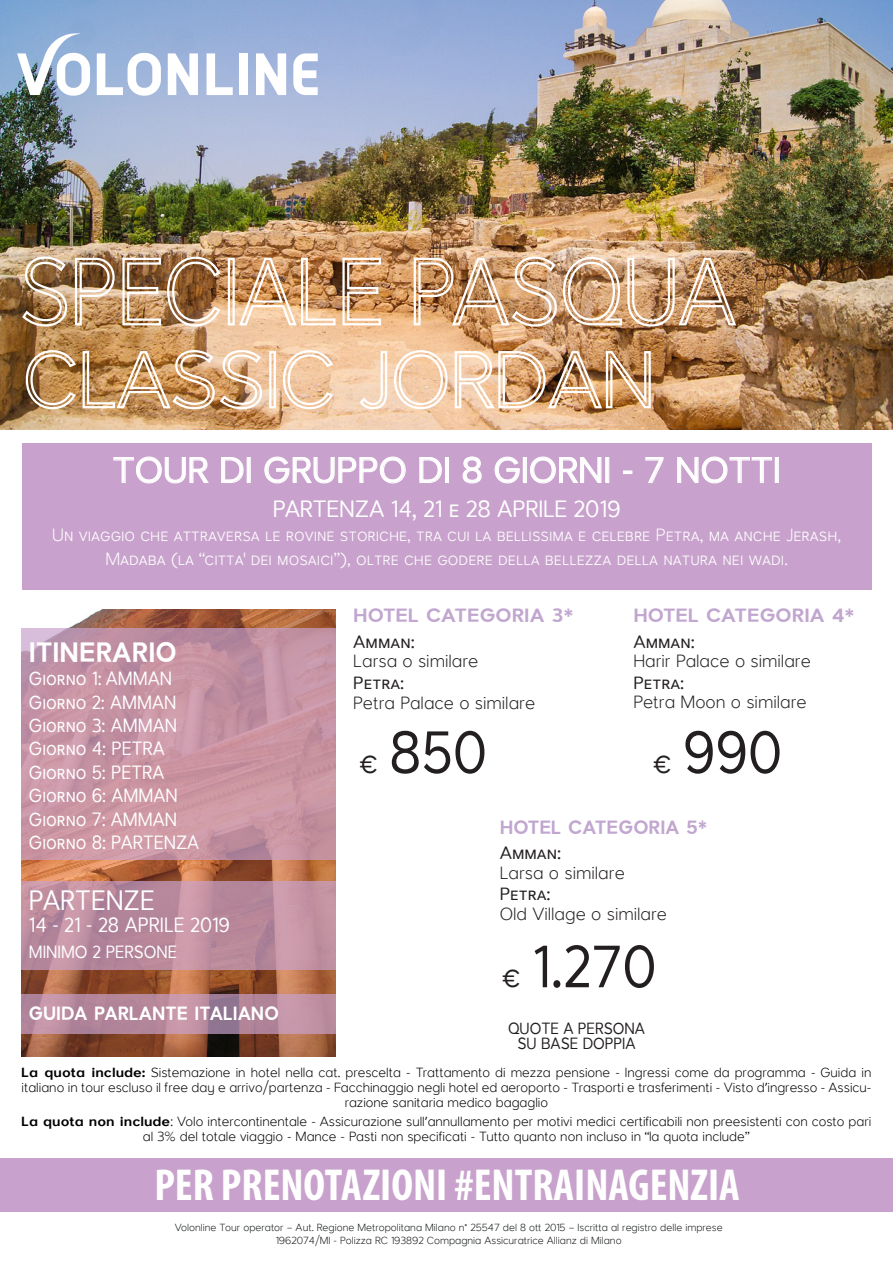
<style>
.page{position:relative;width:893px;height:1263px;background:#fff}
.page>*{position:absolute;margin:0;border:0;box-sizing:border-box;transform-origin:0 0}
.t1{font:60px "Larke Neue";color:#231f20;scale:.9 1}
.t2{font:700 condensed 45px "Myriad Pro";color:#fff}
.t3{font:36px "Larke Neue";color:#fff}
.t4{font:700 28.5px "Larke Neue";color:#fff;scale:.9 1}
.t5{font:28.5px "Larke Neue";color:#fff;scale:.9 1}
.t6{font:25.5px "Larke Neue";color:#231f20;scale:.9 1}
.t7{font:24px "Larke Neue";letter-spacing:-.01em;color:#fff;scale:.94 1}
.t8{font:21px "Larke Neue";color:#fff;scale:.9 1}
.t9{font:19.5px/23.4px "Larke Neue";color:#fff;scale:.9 1}
.t10{font:700 19.5px "Larke Neue";color:#c1a6cf}
.t11{font:700 19.5px "Larke Neue";color:#fff;scale:.9 1}
.t12{font:700 19.5px "Larke Neue";color:#c1a6cf;scale:.94 1}
.t13{font:100 18px/24px "Larke Neue";color:#fff;text-align:center}
.t14{font:100 18px "Larke Neue";color:#231f20}
.t15{font:18px "Larke Neue";color:#231f20}
.t16{font:18px "Larke Neue";color:#fff;scale:.9 1}
.t17{font:16.5px/15px "Larke Neue";color:#231f20;text-align:center;scale:.9 1}
.t18{font:100 13.5px/15px "Larke Neue";color:#000;text-align:center}
.t19{font:100 10.5px/12.6px "Larke Neue";color:#131718;text-align:center}
.s1{font-weight:700}
.s2{font-family:"Myriad Pro";font-weight:400}
</style>
<div class="page">
<img style="left:22px;top:610px;width:314px;height:446px">
<svg style="left:22px;top:629px;width:314px;height:231px;background:#c694a3"></svg>
<svg style="left:22px;top:881px;width:314px;height:88px;background:#bc8c9f"></svg>
<svg style="left:22px;top:994px;width:314px;height:39px;background:#b5899d"></svg>
<img style="left:0;top:0;width:893px;height:430px">
<div style="left:0;top:1158px;width:893px;height:53px;background:#c8a2cc"></div>
<div style="left:22px;top:443px;width:849px;height:147px;background:#c8a2cc"></div>
<img style="left:17px;top:33px;width:73px;height:63px">
<svg style="left:168px;top:53px;width:30px;height:42px"></svg>
<svg style="left:207px;top:53px;width:26px;height:42px"></svg>
<svg style="left:293px;top:53px;width:25px;height:42px"></svg>
<svg style="left:256px;top:53px;width:30px;height:42px"></svg>
<div style="left:239px;top:53px;width:8px;height:42px;background:#fff"></div>
<svg style="left:97px;top:53px;width:64px;height:43px"></svg>
<svg style="left:113px;top:456px;width:96px;height:28px"></svg>
<svg style="left:221px;top:457px;width:23px;height:26px"></svg>
<div style="left:247px;top:457px;width:4px;height:26px;border:1px solid #fff"></div>
<svg style="left:264px;top:456px;width:142px;height:28px"></svg>
<svg style="left:419px;top:457px;width:23px;height:26px"></svg>
<div style="left:445px;top:457px;width:4px;height:26px;border:1px solid #fff"></div>
<svg style="left:462px;top:456px;width:20px;height:28px"></svg>
<svg style="left:494px;top:456px;width:26px;height:28px"></svg>
<div style="left:523px;top:457px;width:4px;height:26px;border:1px solid #fff"></div>
<svg style="left:530px;top:456px;width:72px;height:28px"></svg>
<div style="left:605px;top:457px;width:4px;height:26px;border:1px solid #fff"></div>
<svg style="left:623px;top:471px;width:9px;height:3px"></svg>
<svg style="left:645px;top:457px;width:19px;height:26px"></svg>
<svg style="left:677px;top:456px;width:95px;height:28px"></svg>
<div style="left:775px;top:457px;width:4px;height:26px;border:1px solid #fff"></div>
<img style="left:25px;top:349px;width:238px;height:61px">
<div style="left:269px;top:351px;width:7px;height:57px;border:2px solid #fff"></div>
<svg style="left:282px;top:349px;width:53px;height:61px;background:#f2cfaf"></svg>
<img style="left:358px;top:349px;width:294px;height:61px">
<img style="left:21px;top:255px;width:47px;height:73px">
<img style="left:74px;top:255px;width:148px;height:73px">
<div style="left:228px;top:258px;width:7px;height:67px;border:2px solid #fff"></div>
<img style="left:237px;top:256px;width:145px;height:70px">
<img style="left:413px;top:255px;width:325px;height:73px">
<h3 class="t3" style="left:113px;top:448px;width:670px">TOUR DI GRUPPO DI 8 GIORNI - 7 NOTTI</h3>
<h3 class="t7" style="left:273px;top:494px;width:372px">PARTENZA 14, 21 e 28 APRILE 2019</h3>
<h3 class="t13" style="left:52px;top:523px;width:790px">Un viaggio che attraversa le rovine storiche, tra cui la bellissima e celebre Petra, ma anche Jerash,<br>Madaba (la “citta' dei mosaici”), oltre che godere della bellezza della natura nei wadi.</h3>
<h3 class="t4" style="left:29px;top:634px;width:166px">ITINERARIO</h3>
<h3 class="t9" style="left:29px;top:667px;width:191px">Giorno 1: AMMAN<br>Giorno 2: AMMAN<br>Giorno 3: AMMAN<br>Giorno 4: PETRA<br>Giorno 5: PETRA<br>Giorno 6: AMMAN<br>Giorno 7: AMMAN<br>Giorno 8: PARTENZA</h3>
<h3 class="t5" style="left:29px;top:882px;width:141px">PARTENZE</h3>
<h3 class="t8" style="left:29px;top:912px;width:225px">14 - 21 - 28 APRILE 2019</h3>
<h3 class="t16" style="left:29px;top:940px;width:166px">MINIMO 2 PERSONE</h3>
<h3 class="t11" style="left:29px;top:1001px;width:279px">GUIDA PARLANTE ITALIANO</h3>
<h3 class="t10" style="left:353px;top:604px;width:222px">HOTEL CATEGORIA 3*</h3>
<h3 class="t15" style="left:353px;top:631px;width:63px">Amman:</h3>
<h3 class="t14" style="left:353px;top:651px;width:127px">Larsa o similare</h3>
<h3 class="t15" style="left:353px;top:672px;width:53px">Petra:</h3>
<h3 class="t14" style="left:353px;top:692px;width:183px">Petra Palace o similare</h3>
<h3 class="t6" style="left:360px;top:748px;width:21px">€</h3>
<h1 class="t1" style="left:389px;top:715px;width:110px">850</h1>
<h3 class="t10" style="left:633px;top:603px;width:223px">HOTEL CATEGORIA 4*</h3>
<h3 class="t15" style="left:633px;top:631px;width:63px">Amman:</h3>
<h3 class="t14" style="left:633px;top:651px;width:179px">Harir Palace o similare</h3>
<h3 class="t15" style="left:633px;top:672px;width:53px">Petra:</h3>
<h3 class="t14" style="left:633px;top:692px;width:175px">Petra Moon o similare</h3>
<h3 class="t6" style="left:653px;top:748px;width:21px">€</h3>
<h1 class="t1" style="left:683px;top:715px;width:112px">990</h1>
<h3 class="t12" style="left:500px;top:815px;width:222px">HOTEL CATEGORIA 5*</h3>
<h3 class="t15" style="left:500px;top:842px;width:63px">Amman:</h3>
<h3 class="t14" style="left:500px;top:862px;width:127px">Larsa o similare</h3>
<h3 class="t15" style="left:500px;top:883px;width:53px">Petra:</h3>
<h3 class="t14" style="left:500px;top:903px;width:169px">Old Village o similare</h3>
<h3 class="t6" style="left:502px;top:963px;width:21px">€</h3>
<h1 class="t1" style="left:532px;top:930px;width:140px">1.270</h1>
<p class="t17" style="left:508px;top:1021px;width:154px">QUOTE A PERSONA<br>SU BASE DOPPIA</p>
<p class="t18" style="left:22px;top:1065px;width:851px"><span class="s1">La quota include:</span> Sistemazione in hotel nella cat. prescelta - Trattamento di mezza pensione - Ingressi come da programma - Guida in italiano in tour escluso il free day e arrivo/partenza - Facchinaggio negli hotel ed aeroporto - Trasporti e trasferimenti - Visto d<span class="s2">’</span>ingresso - Assicu&shy;razione sanitaria medico bagaglio</p>
<p class="t18" style="left:22px;top:1114px;width:851px"><span class="s1">La quota non include</span>: Volo intercontinentale - Assicurazione sull<span class="s2">’</span>annullamento per motivi medici certificabili non preesistenti con costo pari al 3% del totale viaggio - Mance - Pasti non specificati - Tutto quanto non incluso in “la quota include”</p>
<h2 class="t2" style="left:154px;top:1157px;width:587px">PER PRENOTAZIONI #ENTRAINAGENZIA</h2>
<p class="t19" style="left:175px;top:1221px;width:549px">Volonline Tour operator – Aut. Regione Metropolitana Milano n° 25547 del 8 ott 2015 – Iscritta al registro delle imprese<br>1962074/MI - Polizza RC 193892 Compagnia Assicuratrice Allianz di Milano</p>
</div>
